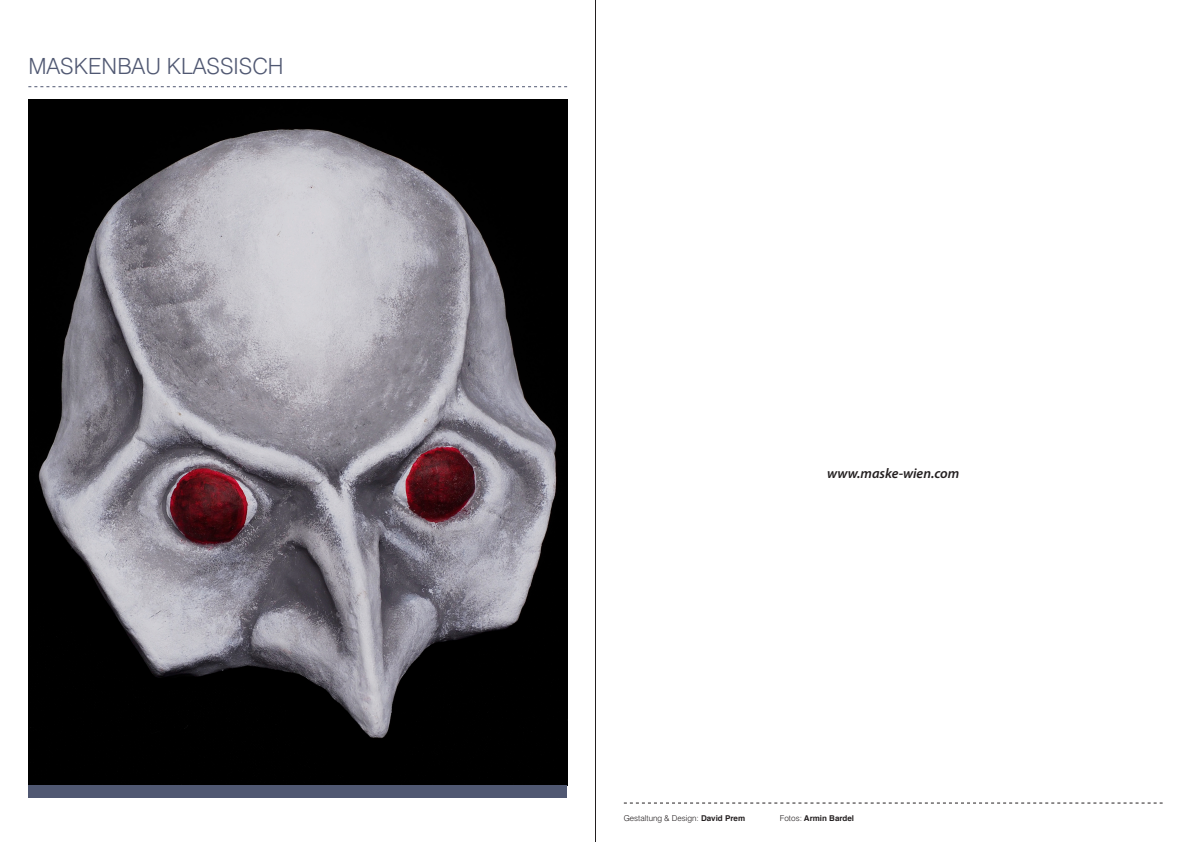
<style>
.page{position:relative;width:1191px;height:842px;background:#fff}
.page>*{position:absolute;margin:0;border:0;box-sizing:border-box;transform-origin:0 0}
.t1{font:300 22px "UB Helvetica";color:#505872}
.t2{font:italic 600 14px "Myriad Pro";color:#231f20}
.Text{font:300 8px "UB Helvetica";color:#231f20}
.Text-2{font:700 8px "Helvetica";color:#231f20}
.s1{font-family:"Helvetica";font-weight:700}
.s2{font-family:"UB Helvetica";font-weight:300}
</style>
<div class="page">
<svg style="left:624px;top:803px;width:538px;height:1px"></svg>
<svg style="left:28px;top:86px;width:539px;height:1px"></svg>
<img style="left:28px;top:99px;width:539px;height:686px">
<div style="left:28px;top:785px;width:539px;height:13px;background:#505872"></div>
<hr style="left:595px;top:0;width:1px;height:842px;background:#231f20">
<p class="t1" style="left:28px;top:53px;width:257px">MASKENBAU KLASSISCH</p>
<p class="t2" style="left:827px;top:465px;width:134px">www.maske-wien.com</p>
<p class="Text" style="left:624px;top:813px;width:123px">Gestaltung &amp; Design: <span class="s1">David Prem</span></p>
<p class="Text-2" style="left:780px;top:811px;width:76px"><span class="s2">Fotos:</span> Armin Bardel</p>
</div>
